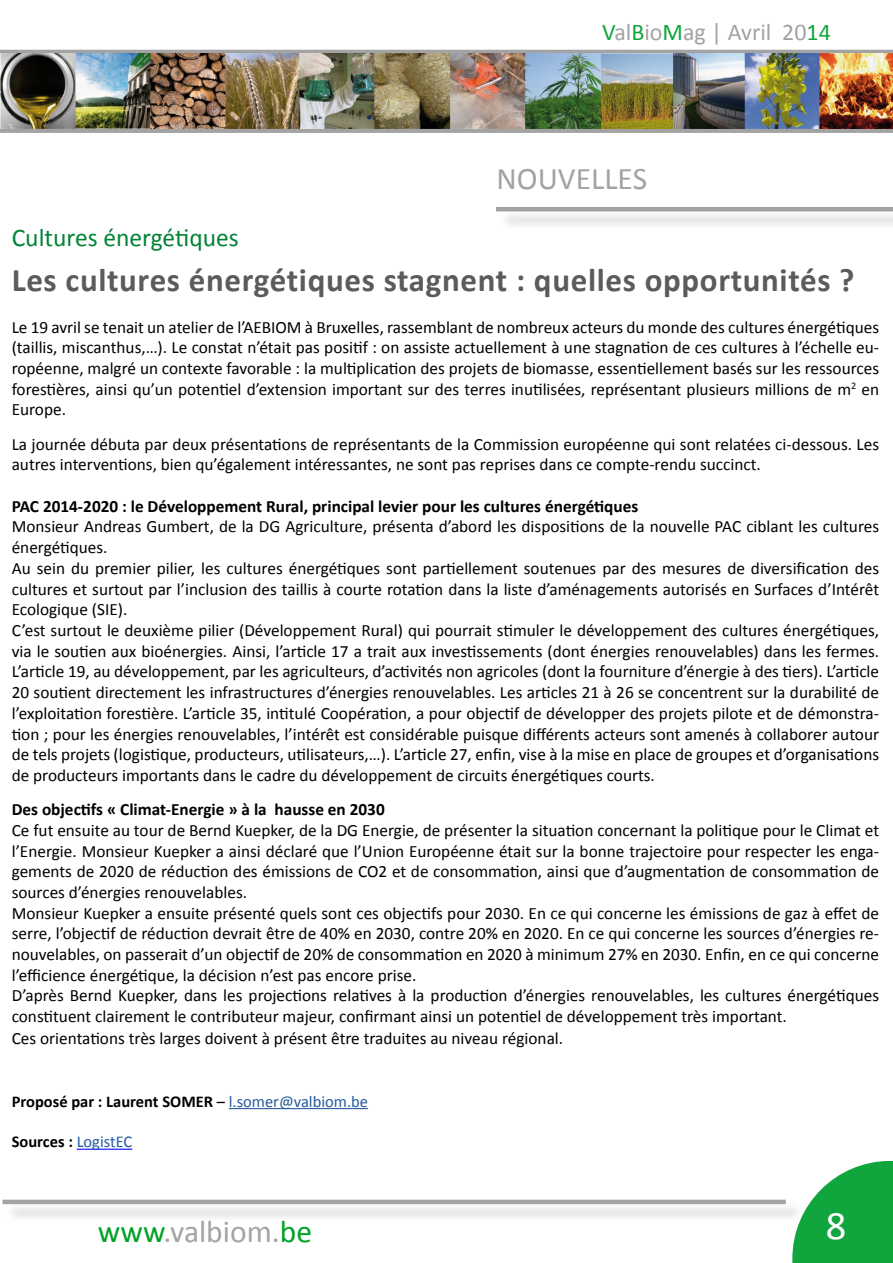
<style>
.page{position:relative;width:893px;height:1263px;background:#fff}
.page>*{position:absolute;margin:0;border:0;box-sizing:border-box;transform-origin:0 0}
.t1{font:40.5px "Calibri";color:#fff}
.t2{font:700 33px "Calibri";letter-spacing:.02em;color:#5c5b5b}
.t3{font:31.5px "Calibri";color:#a3a3a3}
.t4{font:25.5px "Calibri";color:#008336}
.t5{font:24px "Calibri";color:#a3a3a3}
.t6{font:17.25px/20.7px "Calibri";color:#000}
.t7{font:700 17.25px "Calibri";color:#000}
.t8{font:700 16.5px "Calibri";color:#000}
.s1{color:#10a53d}
.s2{font-weight:400}
.s3{font-weight:400;color:#245a9c}
.s4{color:#00a225}
</style>
<div class="page">
<svg style="left:792px;top:1161px;width:101px;height:102px"></svg>
<div style="left:5px;top:1202px;width:799px;height:20px;background:#f0f1f1"></div>
<hr style="left:3px;top:1200px;width:783px;height:4px;background:#a3a3a3">
<div style="left:0;top:128px;width:893px;height:5px;background:#a3a3a3"></div>
<hr style="left:0;top:50px;width:893px;height:4px;background:#a3a3a3">
<img style="left:0;top:53px;width:893px;height:75px">
<hr style="left:229px;top:1108px;width:139px;height:1px;background:#245a9c">
<hr style="left:77px;top:1149px;width:55px;height:1px;background:#00f">
<div style="left:499px;top:209px;width:394px;height:21px;background:#f1f2f2"></div>
<hr style="left:496px;top:207px;width:397px;height:4px;background:#a3a3a3">
<h3 class="t5" style="left:602px;top:17px;width:230px"><span class="s1">V</span>al<span class="s1">B</span>io<span class="s1">M</span>ag | Avril 20<span class="s1">14</span></h3>
<h3 class="t3" style="left:496px;top:159px;width:152px">NOUVELLES</h3>
<h3 class="t4" style="left:12px;top:221px;width:229px">Cultures énergétiques</h3>
<h2 class="t2" style="left:12px;top:259px;width:844px">Les cultures énergétiques stagnent : quelles opportunités ?</h2>
<p class="t6" style="left:12px;top:317px;width:869px;text-align:justify">Le 19 avril se tenait un atelier de l’AEBIOM à Bruxelles, rassemblant de nombreux acteurs du monde des cultures énergétiques (taillis, miscanthus,…). Le constat n’était pas positif : on assiste actuellement à une stagnation de ces cultures à l’échelle eu&shy;ropéenne, malgré un contexte favorable : la multiplication des projets de biomasse, essentiellement basés sur les ressources forestières, ainsi qu’un potentiel d’extension important sur des terres inutilisées, représentant plusieurs millions de m<sup>2</sup> en Europe.</p>
<p class="t6" style="left:12px;top:434px;width:869px">La journée débuta par deux présentations de représentants de la Commission européenne qui sont relatées ci-dessous. Les autres interventions, bien qu’également intéressantes, ne sont pas reprises dans ce compte-rendu succinct.</p>
<p class="t7" style="left:12px;top:495px;width:628px">PAC 2014-2020 : le Développement Rural, principal levier pour les cultures énergétiques</p>
<p class="t6" style="left:12px;top:516px;width:869px">Monsieur Andreas Gumbert, de la DG Agriculture, présenta d’abord les dispositions de la nouvelle PAC ciblant les cultures énergétiques.<br>Au sein du premier pilier, les cultures énergétiques sont partiellement soutenues par des mesures de diversification des cultures et surtout par l’inclusion des taillis à courte rotation dans la liste d’aménagements autorisés en Surfaces d’Intérêt Ecologique (SIE).<br>C’est surtout le deuxième pilier (Développement Rural) qui pourrait stimuler le développement des cultures énergétiques, via le soutien aux bioénergies. Ainsi, l’article 17 a trait aux investissements (dont énergies renouvelables) dans les fermes.<br>L’article 19, au développement, par les agriculteurs, d’activités non agricoles (dont la fourniture d’énergie à des tiers). L’article 20 soutient directement les infrastructures d’énergies renouvelables. Les articles 21 à 26 se concentrent sur la durabilité de l’exploitation forestière. L’article 35, intitulé Coopération, a pour objectif de développer des projets pilote et de démonstra&shy;tion ; pour les énergies renouvelables, l’intérêt est considérable puisque différents acteurs sont amenés à collaborer autour de tels projets (logistique, producteurs, utilisateurs,…). L’article 27, enfin, vise à la mise en place de groupes et d’organisations de producteurs importants dans le cadre du développement de circuits énergétiques courts.</p>
<p class="t7" style="left:12px;top:798px;width:375px">Des objectifs « Climat-Energie » à la hausse en 2030</p>
<p class="t6" style="left:12px;top:820px;width:869px">Ce fut ensuite au tour de Bernd Kuepker, de la DG Energie, de présenter la situation concernant la politique pour le Climat et l’Energie. Monsieur Kuepker a ainsi déclaré que l’Union Européenne était sur la bonne trajectoire pour respecter les enga&shy;gements de 2020 de réduction des émissions de CO2 et de consommation, ainsi que d’augmentation de consommation de sources d’énergies renouvelables.<br>Monsieur Kuepker a ensuite présenté quels sont ces objectifs pour 2030. En ce qui concerne les émissions de gaz à effet de serre, l’objectif de réduction devrait être de 40% en 2030, contre 20% en 2020. En ce qui concerne les sources d’énergies re&shy;nouvelables, on passerait d’un objectif de 20% de consommation en 2020 à minimum 27% en 2030. Enfin, en ce qui concerne l’efficience énergétique, la décision n’est pas encore prise.<br>D’après Bernd Kuepker, dans les projections relatives à la production d’énergies renouvelables, les cultures énergétiques constituent clairement le contributeur majeur, confirmant ainsi un potentiel de développement très important.<br>Ces orientations très larges doivent à présent être traduites au niveau régional.</p>
<p class="t8" style="left:12px;top:1091px;width:358px">Proposé par : Laurent SOMER <span class="s2">–</span> <span class="s3">l.somer@valbiom.be</span></p>
<p class="t8" style="left:12px;top:1131px;width:122px">Sources : <span class="s3">LogistEC</span></p>
<h3 class="t3" style="left:98px;top:1212px;width:216px"><span class="s4">www</span>.valbiom.<span class="s4">be</span></h3>
<h1 class="t1" style="left:826px;top:1200px;width:22px">8</h1>
</div>
